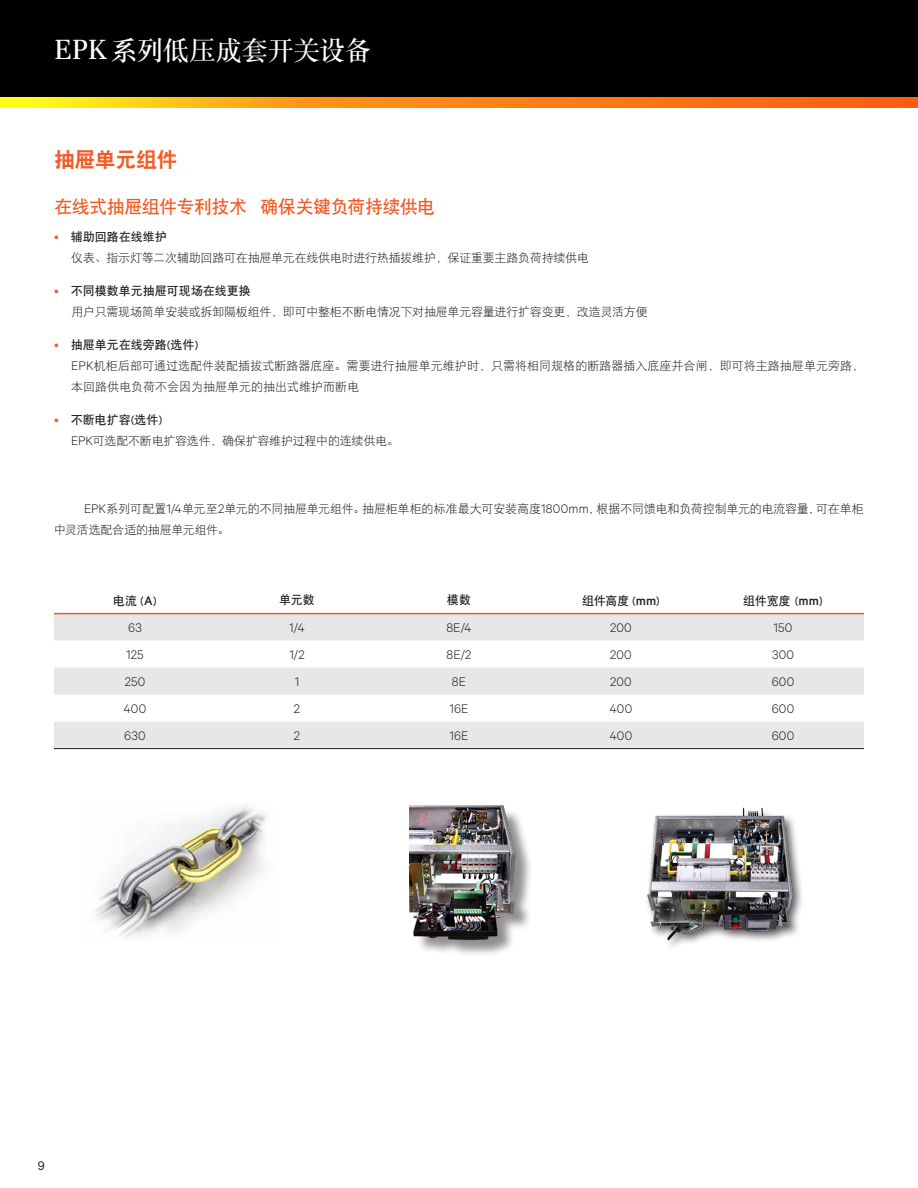
<style>
.page{position:relative;width:918px;height:1188px;background:#fff}
.page>*{position:absolute;margin:0;border:0;box-sizing:border-box;transform-origin:0 0}
.t1{font:27px "DF Song GB W7";letter-spacing:-.04em;color:#fff}
.蓝色小标{font:21px "DF Hei GB W9";letter-spacing:-.025em;color:#f15b24}
.蓝色小标-2{font:18px "DF Hei GB W7";letter-spacing:-.02em;color:#f15b24}
.大标题{font:12px/21px "DF Hei GB W3";letter-spacing:-.02em;color:#231f20}
.大标题-2{font:12px/21px "DF Hei GB W3";letter-spacing:.005em;color:#231f20}
.大标题-3{font:12px "DF Hei GB W7";color:#231f20}
.大标题-4{font:300 12px "Calibre";letter-spacing:.015em;color:#231f20}
.t2{font:12px "Calibre";color:#231f20}
.s1{font-family:"Unna";font-size:31.5px}
.s2{font-family:"Calibre";font-weight:300;color:#f15b24}
.s3{font-family:"Calibre";font-weight:300}
.s4{font-family:"Calibre";font-weight:500}
</style>
<div class="page">
<div style="left:0;top:0;width:918px;height:98px;background:#000"></div>
<svg style="left:0;top:98px;width:918px;height:10px;background:#ff9314"></svg>
<svg style="left:54px;top:614px;width:810px;height:134px;fill:#e6e7e9"></svg>
<hr style="left:54px;top:613px;width:162px;height:1px;background:#f15b24">
<hr style="left:216px;top:613px;width:162px;height:1px;background:#f15b24">
<hr style="left:378px;top:613px;width:162px;height:1px;background:#f15b24">
<hr style="left:540px;top:613px;width:162px;height:1px;background:#f15b24">
<hr style="left:702px;top:613px;width:162px;height:1px;background:#f15b24">
<hr style="left:54px;top:748px;width:162px;height:1px;background:#231f20">
<hr style="left:216px;top:748px;width:162px;height:1px;background:#231f20">
<hr style="left:378px;top:748px;width:162px;height:1px;background:#231f20">
<hr style="left:540px;top:748px;width:162px;height:1px;background:#231f20">
<hr style="left:702px;top:748px;width:162px;height:1px;background:#231f20">
<div style="left:645px;top:806px;width:160px;height:146px;background:#231f20;opacity:.75"></div>
<img style="left:646px;top:806px;width:151px;height:139px">
<div style="left:412px;top:809px;width:121px;height:149px;background:#231f20;opacity:.5"></div>
<img style="left:410px;top:805px;width:109px;height:140px">
<img style="left:94px;top:804px;width:173px;height:134px">
<h1 class="t1" style="left:54px;top:36px;width:319px"><span class="s1">EPK</span>系列低压成套开关设备</h1>
<p class="蓝色小标" style="left:54px;top:148px;width:125px">抽屉单元组件</p>
<p class="蓝色小标-2" style="left:54px;top:196px;width:383px">在线式抽屉组件专利技术 确保关键负荷持续供电</p>
<p class="大标题-3" style="left:54px;top:230px;width:114px"><span class="s2">•</span> 辅助回路在线维护</p>
<p class="大标题" style="left:71px;top:247px;width:519px">仪表、指示灯等二次辅助回路可在抽屉单元在线供电时进行热插拔维护，保证重要主路负荷持续供电</p>
<p class="大标题-3" style="left:54px;top:284px;width:198px"><span class="s2">•</span> 不同模数单元抽屉可现场在线更换</p>
<p class="大标题" style="left:71px;top:301px;width:578px">用户只需现场简单安装或拆卸隔板组件，即可中整柜不断电情况下对抽屉单元容量进行扩容变更，改造灵活方便</p>
<p class="大标题-3" style="left:54px;top:338px;width:146px"><span class="s2">•</span> 抽屉单元在线旁路(选件)</p>
<p class="大标题-2" style="left:71px;top:355px;width:794px"><span class="s3">EPK</span>机柜后部可通过选配件装配插拔式断路器底座。需要进行抽屉单元维护时，只需将相同规格的断路器插入底座并合闸，即可将主路抽屉单元旁路，本回路供电负荷不会因为抽屉单元的抽出式维护而断电</p>
<p class="大标题-3" style="left:54px;top:413px;width:110px"><span class="s2">•</span> 不断电扩容(选件)</p>
<p class="大标题" style="left:71px;top:430px;width:329px"><span class="s3">EPK</span>可选配不断电扩容选件，确保扩容维护过程中的连续供电。</p>
<p class="大标题" style="left:54px;top:498px;width:811px;text-indent:30px"><span class="s3">EPK</span>系列可配置<span class="s3">1/4</span>单元至<span class="s3">2</span>单元的不同抽屉单元组件。抽屉柜单柜的标准最大可安装高度<span class="s3">1800mm</span>，根据不同馈电和负荷控制单元的电流容量，可在单柜中灵活选配合适的抽屉单元组件。</p>
<p class="大标题-3" style="left:113px;top:594px;width:45px">电流 (<span class="s4">A</span>)</p>
<p class="大标题-3" style="left:279px;top:593px;width:37px">单元数</p>
<p class="大标题-3" style="left:447px;top:593px;width:26px">模数</p>
<p class="大标题-3" style="left:582px;top:594px;width:79px">组件高度 (<span class="s4">mm</span>)</p>
<p class="大标题-3" style="left:743px;top:594px;width:81px">组件宽度 (<span class="s4">mm</span>)</p>
<p class="大标题-4" style="left:128px;top:619px;width:15px">63</p>
<p class="大标题-4" style="left:289px;top:619px;width:17px">1/4</p>
<p class="大标题-4" style="left:446px;top:619px;width:27px">8E/4</p>
<p class="大标题-4" style="left:610px;top:619px;width:23px">200</p>
<p class="大标题-4" style="left:774px;top:619px;width:20px">150</p>
<p class="大标题-4" style="left:126px;top:646px;width:19px">125</p>
<p class="大标题-4" style="left:289px;top:646px;width:17px">1/2</p>
<p class="大标题-4" style="left:447px;top:646px;width:26px">8E/2</p>
<p class="大标题-4" style="left:610px;top:646px;width:23px">200</p>
<p class="大标题-4" style="left:772px;top:646px;width:23px">300</p>
<p class="大标题-4" style="left:125px;top:673px;width:22px">250</p>
<p class="大标题-4" style="left:295px;top:673px;width:6px">1</p>
<p class="大标题-4" style="left:452px;top:673px;width:16px">8E</p>
<p class="大标题-4" style="left:610px;top:673px;width:23px">200</p>
<p class="大标题-4" style="left:772px;top:673px;width:24px">600</p>
<p class="大标题-4" style="left:124px;top:700px;width:24px">400</p>
<p class="大标题-4" style="left:294px;top:700px;width:8px">2</p>
<p class="大标题-4" style="left:449px;top:700px;width:21px">16E</p>
<p class="大标题-4" style="left:610px;top:700px;width:24px">400</p>
<p class="大标题-4" style="left:772px;top:700px;width:24px">600</p>
<p class="大标题-4" style="left:124px;top:727px;width:23px">630</p>
<p class="大标题-4" style="left:294px;top:727px;width:8px">2</p>
<p class="大标题-4" style="left:449px;top:727px;width:21px">16E</p>
<p class="大标题-4" style="left:610px;top:727px;width:24px">400</p>
<p class="大标题-4" style="left:772px;top:727px;width:24px">600</p>
<p class="t2" style="left:38px;top:1157px;width:9px">9</p>
</div>
